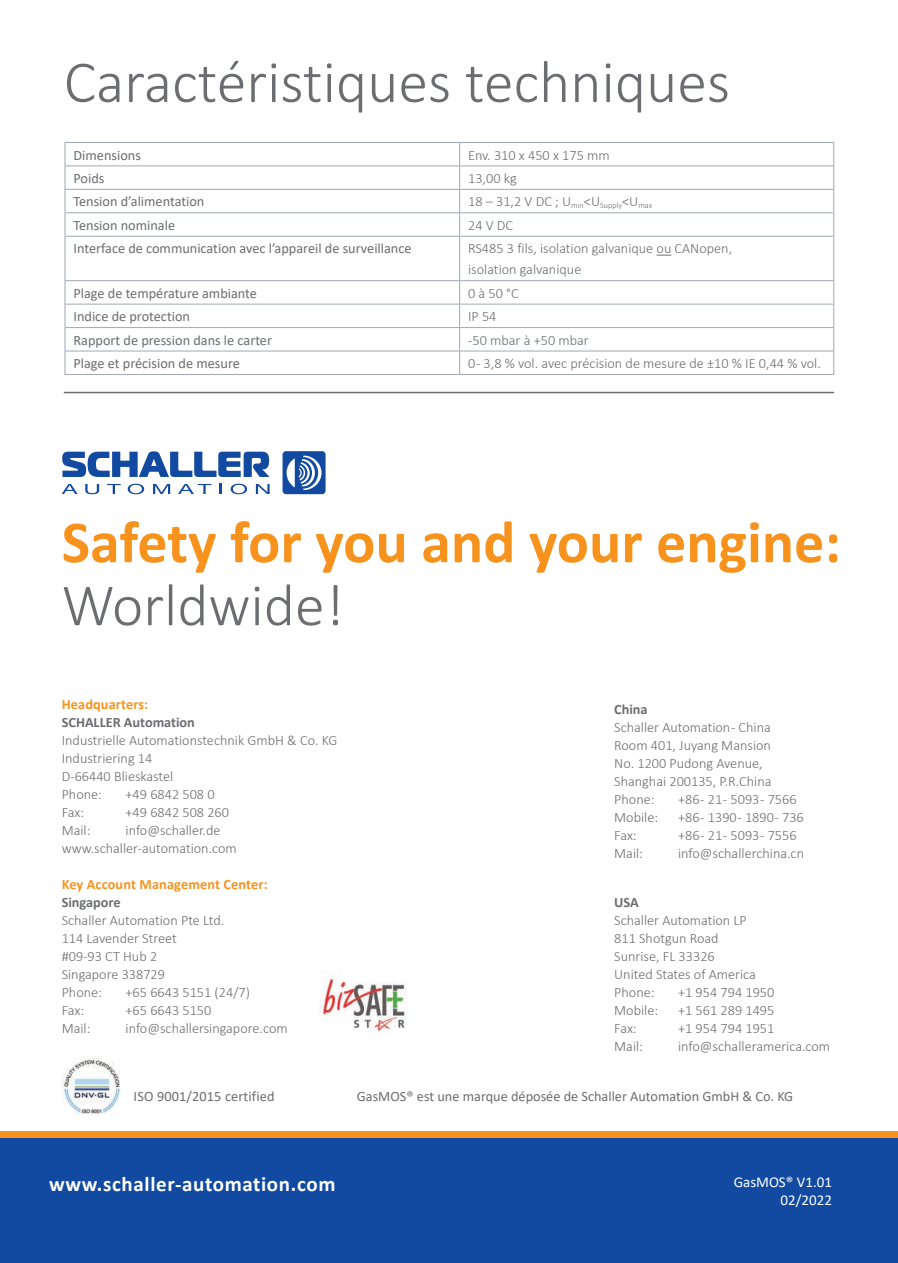
<style>
.page{position:relative;width:898px;height:1263px;background:#fff}
.page>*{position:absolute;margin:0;border:0;box-sizing:border-box;transform-origin:0 0}
.t1{font:300 60px "Calibri";color:#6c6d70}
.t2{font:700 60px "Calibri";color:#f7931d}
.t3{font:700 21px "Calibri";letter-spacing:.03em;color:#fff}
.t4{font:15px/18px "Calibri";color:#fff;text-align:right}
.t5{font:300 14.25px/18px "Calibri";color:#6c6d70}
.t6{font:14.25px "Calibri";color:#6c6d70}
.t7{font:700 14.25px "Calibri";letter-spacing:.01em;color:#f7931d}
.t8{font:700 14.25px "Calibri";color:#6c6d70}
</style>
<div class="page">
<div style="left:0;top:1134px;width:897px;height:129px;background:#114aa0"></div>
<div style="left:0;top:1131px;width:897px;height:6px;background:#f7931d"></div>
<div style="left:282px;top:451px;width:43px;height:43px;background:#114aa0;border-radius:4px"></div>
<svg style="left:286px;top:456px;width:35px;height:34px"></svg>
<svg style="left:62px;top:484px;width:16px;height:10px"></svg>
<svg style="left:85px;top:484px;width:14px;height:10px"></svg>
<svg style="left:107px;top:484px;width:14px;height:10px"></svg>
<svg style="left:128px;top:484px;width:16px;height:10px"></svg>
<svg style="left:153px;top:484px;width:17px;height:10px"></svg>
<svg style="left:178px;top:484px;width:33px;height:10px"></svg>
<svg style="left:219px;top:484px;width:2px;height:10px"></svg>
<svg style="left:230px;top:484px;width:17px;height:10px"></svg>
<svg style="left:256px;top:484px;width:13px;height:10px"></svg>
<svg style="left:62px;top:451px;width:207px;height:26px"></svg>
<img style="left:319px;top:978px;width:87px;height:55px">
<hr style="left:65px;top:142px;width:394px;height:1px;background:#a1a7b4">
<hr style="left:459px;top:142px;width:374px;height:1px;background:#a1a7b4">
<hr style="left:65px;top:166px;width:394px;height:1px;background:#a1a7b4">
<hr style="left:459px;top:166px;width:374px;height:1px;background:#a1a7b4">
<hr style="left:65px;top:189px;width:394px;height:1px;background:#a1a7b4">
<hr style="left:459px;top:189px;width:374px;height:1px;background:#a1a7b4">
<hr style="left:65px;top:212px;width:394px;height:1px;background:#a1a7b4">
<svg style="left:65px;top:143px;width:1px;height:93px"></svg>
<hr style="left:459px;top:212px;width:374px;height:1px;background:#a1a7b4">
<svg style="left:459px;top:143px;width:1px;height:93px"></svg>
<svg style="left:833px;top:143px;width:1px;height:93px"></svg>
<hr style="left:65px;top:236px;width:394px;height:1px;background:#a1a7b4">
<hr style="left:65px;top:237px;width:1px;height:43px;background:#a1a7b4">
<hr style="left:459px;top:236px;width:374px;height:1px;background:#a1a7b4">
<hr style="left:459px;top:237px;width:1px;height:43px;background:#a1a7b4">
<hr style="left:833px;top:237px;width:1px;height:43px;background:#a1a7b4">
<hr style="left:65px;top:280px;width:394px;height:1px;background:#a1a7b4">
<hr style="left:459px;top:280px;width:374px;height:1px;background:#a1a7b4">
<hr style="left:65px;top:304px;width:394px;height:1px;background:#a1a7b4">
<hr style="left:459px;top:304px;width:374px;height:1px;background:#a1a7b4">
<hr style="left:65px;top:327px;width:394px;height:1px;background:#a1a7b4">
<hr style="left:459px;top:327px;width:374px;height:1px;background:#a1a7b4">
<hr style="left:65px;top:351px;width:394px;height:1px;background:#a1a7b4">
<svg style="left:65px;top:281px;width:1px;height:93px"></svg>
<hr style="left:459px;top:351px;width:374px;height:1px;background:#a1a7b4">
<svg style="left:459px;top:281px;width:1px;height:93px"></svg>
<svg style="left:833px;top:281px;width:1px;height:93px"></svg>
<hr style="left:65px;top:374px;width:394px;height:1px;background:#a1a7b4">
<hr style="left:459px;top:374px;width:374px;height:1px;background:#a1a7b4">
<svg style="left:656px;top:255px;width:15px;height:1px"></svg>
<hr style="left:64px;top:392px;width:769px;height:1px;background:#6c6d70">
<img style="left:62px;top:1057px;width:58px;height:58px">
<h1 class="t1" style="left:64px;top:45px;width:667px">Caractéristiques techniques</h1>
<p class="t6" style="left:73px;top:145px;width:69px">Dimensions</p>
<p class="t5" style="left:468px;top:146px;width:143px">Env. 310 x 450 x 175 mm</p>
<p class="t6" style="left:73px;top:168px;width:32px">Poids</p>
<p class="t5" style="left:468px;top:169px;width:50px">13,00 kg</p>
<p class="t6" style="left:73px;top:192px;width:132px">Tension d’alimentation</p>
<p class="t5" style="left:468px;top:193px;width:185px">18 – 31,2 V DC ; U<sub>min</sub>&lt;U<sub>Supply</sub>&lt;U<sub>max</sub></p>
<p class="t6" style="left:73px;top:215px;width:103px">Tension nominale</p>
<p class="t5" style="left:468px;top:216px;width:47px">24 V DC</p>
<p class="t6" style="left:73px;top:239px;width:339px">Interface de communication avec l’appareil de surveillance</p>
<p class="t5" style="left:468px;top:238px;width:265px;line-height:21px">RS485 3 fils, isolation galvanique ou CANopen, isolation galvanique</p>
<p class="t6" style="left:73px;top:283px;width:185px">Plage de température ambiante</p>
<p class="t5" style="left:468px;top:284px;width:52px">0 à 50 °C</p>
<p class="t6" style="left:73px;top:307px;width:118px">Indice de protection</p>
<p class="t5" style="left:468px;top:307px;width:30px">IP 54</p>
<p class="t6" style="left:73px;top:330px;width:200px">Rapport de pression dans le carter</p>
<p class="t5" style="left:468px;top:331px;width:122px">-50 mbar à +50 mbar</p>
<p class="t6" style="left:73px;top:353px;width:168px">Plage et précision de mesure</p>
<p class="t5" style="left:468px;top:354px;width:354px">0 - 3,8 % vol. avec précision de mesure de ±10 % IE 0,44 % vol.</p>
<h1 class="t2" style="left:62px;top:500px;width:780px">Safety for you and your engine:</h1>
<h1 class="t1" style="left:62px;top:568px;width:284px">Worldwide!</h1>
<p class="t7" style="left:62px;top:695px;width:88px">Headquarters:</p>
<p class="t8" style="left:62px;top:713px;width:135px">SCHALLER Automation</p>
<p class="t5" style="left:62px;top:731px;width:277px">Industrielle Automationstechnik GmbH &amp; Co. KG<br>Industriering 14<br>D-66440 Blieskastel<br>Phone:</p>
<p class="t5" style="left:125px;top:785px;width:91px">+49 6842 508 0</p>
<p class="t5" style="left:62px;top:803px;width:24px">Fax:</p>
<p class="t5" style="left:125px;top:803px;width:105px">+49 6842 508 260</p>
<p class="t5" style="left:62px;top:821px;width:30px">Mail:</p>
<p class="t5" style="left:62px;top:821px;width:176px;text-indent:64px">info@schaller.de www.schaller-automation.com</p>
<p class="t7" style="left:62px;top:874px;width:207px">Key Account Management Center:</p>
<p class="t8" style="left:62px;top:892px;width:60px">Singapore</p>
<p class="t5" style="left:62px;top:911px;width:164px">Schaller Automation Pte Ltd.<br>114 Lavender Street<br>#09-93 CT Hub 2<br>Singapore 338729<br>Phone:</p>
<p class="t5" style="left:125px;top:983px;width:126px">+65 6643 5151 (24/7)</p>
<p class="t5" style="left:62px;top:1001px;width:24px">Fax:</p>
<p class="t5" style="left:125px;top:1001px;width:87px">+65 6643 5150</p>
<p class="t5" style="left:62px;top:1019px;width:30px">Mail:</p>
<p class="t5" style="left:125px;top:1019px;width:164px">info@schallersingapore.com</p>
<p class="t8" style="left:614px;top:699px;width:35px">China</p>
<p class="t5" style="left:614px;top:718px;width:159px">Schaller Automation - China<br>Room 401, Juyang Mansion<br>No. 1200 Pudong Avenue,<br>Shanghai 200135, P.R.China<br>Phone:</p>
<p class="t5" style="left:677px;top:790px;width:120px">+86 - 21 - 5093 - 7566</p>
<p class="t5" style="left:614px;top:808px;width:45px">Mobile:</p>
<p class="t5" style="left:677px;top:808px;width:127px">+86 - 1390 - 1890 - 736</p>
<p class="t5" style="left:614px;top:826px;width:24px">Fax:</p>
<p class="t5" style="left:677px;top:826px;width:120px">+86 - 21 - 5093 - 7556</p>
<p class="t5" style="left:614px;top:844px;width:30px">Mail:</p>
<p class="t5" style="left:677px;top:844px;width:127px">info@schallerchina.cn</p>
<p class="t8" style="left:614px;top:892px;width:26px">USA</p>
<p class="t5" style="left:614px;top:911px;width:143px">Schaller Automation LP<br>811 Shotgun Road<br>Sunrise, FL 33326<br>United States of America<br>Phone:</p>
<p class="t5" style="left:677px;top:983px;width:98px">+1 954 794 1950</p>
<p class="t5" style="left:614px;top:1001px;width:45px">Mobile:</p>
<p class="t5" style="left:677px;top:1001px;width:98px">+1 561 289 1495</p>
<p class="t5" style="left:614px;top:1019px;width:24px">Fax:</p>
<p class="t5" style="left:677px;top:1019px;width:98px">+1 954 794 1951</p>
<p class="t5" style="left:614px;top:1037px;width:30px">Mail:</p>
<p class="t5" style="left:677px;top:1037px;width:153px">info@schalleramerica.com</p>
<p class="t6" style="left:134px;top:1086px;width:142px">ISO 9001/2015 certified</p>
<p class="t6" style="left:357px;top:1086px;width:438px">GasMOS® est une marque déposée de Schaller Automation GmbH &amp; Co. KG</p>
<h2 class="t3" style="left:49px;top:1169px;width:288px">www.schaller-automation.com</h2>
<p class="t4" style="left:733px;top:1173px;width:100px">GasMOS® V1.01<br>02/2022</p>
</div>
